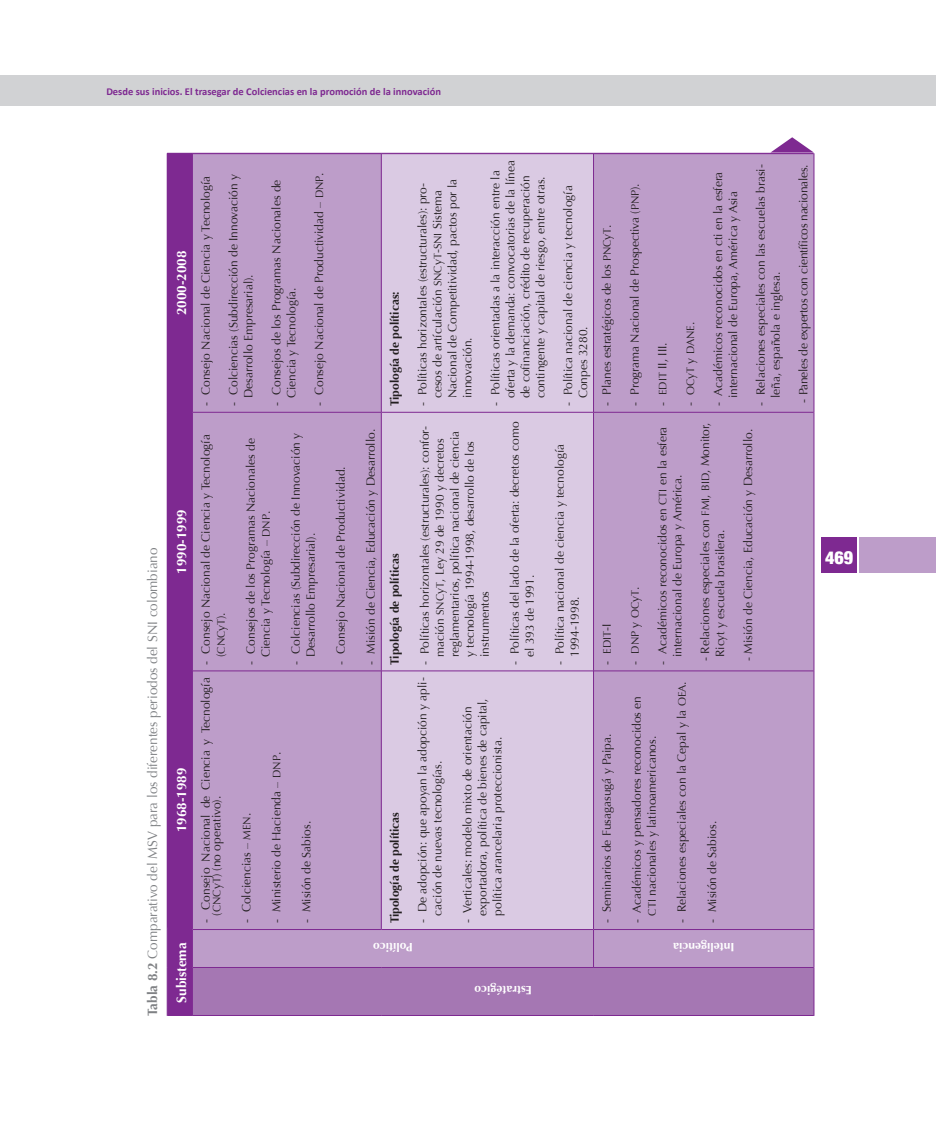
<style>
.page{position:relative;width:936px;height:1127px;background:#fff}
.page>*{position:absolute;margin:0;border:0;box-sizing:border-box;transform-origin:0 0}
.t1{font:900 condensed 18px "Helvetica Neue";color:#fff}
.t2{font:13.5px "Optima";color:#808285}
.t3{font:700 13.5px "Optima";color:#fff}
.t4{font:12px/15px "Optima";color:#231f20}
.t5{font:700 12px "Optima";color:#231f20}
.t6{font:12px "Optima";letter-spacing:-.02em;color:#231f20}
.t7{font:700 12px "Optima";color:#fff}
.t8{font:10.8px "Optima";color:#231f20}
.t9{font:700 10.5px "Calibri";color:#7e2991}
.s1{font-weight:700}
.s2{font-size:10.8px}
.s3{font-size:12px}
</style>
<div class="page">
<div style="left:821px;top:537px;width:36px;height:36px;background:#7e2991"></div>
<div style="left:859px;top:537px;width:76px;height:36px;background:#bd9dc9"></div>
<div style="left:0;top:75px;width:935px;height:30px;background:#d1d2d4"></div>
<div style="left:192px;top:967px;width:621px;height:48px;background:#a577b3"></div>
<div style="left:193px;top:154px;width:620px;height:813px;background:#bd9dc9"></div>
<div style="left:382px;top:154px;width:211px;height:775px;background:#dacae3"></div>
<hr style="left:192px;top:967px;width:1px;height:49px;background:#7e2991">
<hr style="left:192px;top:929px;width:1px;height:38px;background:#7e2991">
<div style="left:167px;top:153px;width:25px;height:863px;background:#7e2991"></div>
<hr style="left:192px;top:671px;width:1px;height:258px;background:#7e2991">
<hr style="left:192px;top:412px;width:1px;height:259px;background:#7e2991">
<hr style="left:192px;top:153px;width:1px;height:259px;background:#7e2991">
<hr style="left:193px;top:1015px;width:188px;height:1px;background:#7e2991">
<hr style="left:381px;top:1015px;width:212px;height:1px;background:#7e2991">
<hr style="left:593px;top:1015px;width:220px;height:1px;background:#7e2991">
<hr style="left:193px;top:967px;width:188px;height:1px;background:#7e2991">
<hr style="left:381px;top:967px;width:212px;height:1px;background:#7e2991">
<hr style="left:193px;top:929px;width:188px;height:1px;background:#7e2991">
<hr style="left:193px;top:670px;width:188px;height:1px;background:#7e2991">
<hr style="left:193px;top:412px;width:188px;height:1px;background:#7e2991">
<hr style="left:193px;top:153px;width:188px;height:1px;background:#7e2991">
<hr style="left:381px;top:929px;width:212px;height:1px;background:#7e2991">
<hr style="left:381px;top:671px;width:1px;height:259px;background:#7e2991">
<hr style="left:381px;top:670px;width:212px;height:1px;background:#7e2991">
<hr style="left:381px;top:412px;width:1px;height:259px;background:#7e2991">
<hr style="left:381px;top:412px;width:212px;height:1px;background:#7e2991">
<hr style="left:381px;top:153px;width:1px;height:259px;background:#7e2991">
<hr style="left:381px;top:153px;width:212px;height:1px;background:#7e2991">
<hr style="left:594px;top:967px;width:219px;height:1px;background:#7e2991">
<hr style="left:593px;top:929px;width:1px;height:39px;background:#7e2991">
<hr style="left:594px;top:929px;width:219px;height:1px;background:#7e2991">
<hr style="left:593px;top:671px;width:1px;height:258px;background:#7e2991">
<hr style="left:594px;top:670px;width:219px;height:1px;background:#7e2991">
<hr style="left:593px;top:412px;width:1px;height:259px;background:#7e2991">
<hr style="left:594px;top:412px;width:219px;height:1px;background:#7e2991">
<hr style="left:593px;top:153px;width:1px;height:259px;background:#7e2991">
<hr style="left:594px;top:153px;width:219px;height:1px;background:#7e2991">
<hr style="left:813px;top:967px;width:1px;height:49px;background:#7e2991">
<hr style="left:813px;top:929px;width:1px;height:38px;background:#7e2991">
<hr style="left:813px;top:671px;width:1px;height:258px;background:#7e2991">
<hr style="left:813px;top:412px;width:1px;height:259px;background:#7e2991">
<hr style="left:813px;top:153px;width:1px;height:259px;background:#7e2991">
<svg style="left:770px;top:137px;width:43px;height:16px"></svg>
<p class="t9" style="left:106px;top:84px;width:336px">Desde sus inicios. El trasegar de Colciencias en la promoción de la innovación</p>
<p class="t2" style="left:145px;top:1016px;width:470px;rotate:-90deg"><span class="s1">Tabla 8.2</span> Comparativo del MSV para los diferentes periodos del SNI colombiano</p>
<p class="t3" style="left:173px;top:315px;width:66px;rotate:-90deg">2000-2008</p>
<p class="t3" style="left:173px;top:574px;width:66px;rotate:-90deg">1990-1999</p>
<p class="t3" style="left:173px;top:832px;width:66px;rotate:-90deg">1968-1989</p>
<p class="t3" style="left:173px;top:1002px;width:62px;rotate:-90deg">Subistema</p>
<p class="t4" style="left:198px;top:406px;width:232px;rotate:-90deg">- Consejo Nacional de Ciencia y Tecnología</p>
<p class="t4" style="left:226px;top:398px;width:226px;text-indent:-8px;rotate:-90deg">- Colciencias (Subdirección de Innovación y<br>Desarrollo Empresarial).</p>
<p class="t4" style="left:269px;top:398px;width:220px;text-indent:-8px;rotate:-90deg">- Consejos de los Programas Nacionales de<br>Ciencia y Tecnología.</p>
<p class="t4" style="left:312px;top:406px;width:235px;rotate:-90deg">- Consejo Nacional de Productividad – <span class="s2">dnp</span>.</p>
<p class="t4" style="left:198px;top:657px;width:224px;text-indent:-8px;rotate:-90deg">- Consejo Nacional de Ciencia y Tecnología (<span class="s2">cnc</span>y<span class="s2">t</span>).</p>
<p class="t4" style="left:243px;top:657px;width:220px;text-indent:-8px;rotate:-90deg">- Consejos de los Programas Nacionales de<br>Ciencia y Tecnología – <span class="s2">dnp</span>.</p>
<p class="t4" style="left:288px;top:657px;width:226px;text-indent:-8px;rotate:-90deg">- Colciencias (Subdirección de Innovación y<br>Desarrollo Empresarial).</p>
<p class="t4" style="left:201px;top:915px;width:240px;line-height:10.5px;text-indent:-8px;rotate:-90deg">- Consejo Nacional de Ciencia y Tecnología (<span class="s2">cnc</span>y<span class="s2">t</span>) (no operativo).</p>
<p class="t4" style="left:239px;top:923px;width:112px;rotate:-90deg">- Colciencias – <span class="s2">men</span>.</p>
<p class="t4" style="left:269px;top:923px;width:173px;rotate:-90deg">- Ministerio de Hacienda – <span class="s2">dnp</span>.</p>
<p class="t4" style="left:299px;top:923px;width:104px;rotate:-90deg">- Misión de Sabios.</p>
<p class="t4" style="left:333px;top:664px;width:200px;rotate:-90deg">- Consejo Nacional de Productividad.</p>
<p class="t4" style="left:363px;top:664px;width:237px;rotate:-90deg">- Misión de Ciencia, Educación y Desarrollo.</p>
<p class="t5" style="left:387px;top:406px;width:116px;rotate:-90deg">Tipología de políticas:</p>
<p class="t5" style="left:387px;top:664px;width:113px;rotate:-90deg">Tipología de políticas</p>
<p class="t5" style="left:387px;top:923px;width:113px;rotate:-90deg">Tipología de políticas</p>
<p class="t4" style="left:415px;top:398px;width:221px;text-indent:-8px;rotate:-90deg">- Políticas horizontales (estructurales): pro&shy;cesos de artículación <span class="s2">snc</span>y<span class="s2">t</span>-<span class="s2">sni</span> Sistema Nacional de Competitividad, pactos por la innovación.</p>
<p class="t4" style="left:488px;top:398px;width:240px;text-indent:-8px;rotate:-90deg">- Políticas orientadas a la interacción entre la oferta y la demanda: convocatorias de la línea de cofinanciación, crédito de recuperación contingente y capital de riesgo, entre otras.</p>
<p class="t4" style="left:560px;top:398px;width:214px;text-indent:-8px;rotate:-90deg">- Política nacional de ciencia y tecnología<br>Conpes 3280.</p>
<p class="t4" style="left:417px;top:657px;width:232px;text-indent:-7px;rotate:-90deg">- Políticas horizontales (estructurales): confor&shy;mación <span class="s2">snc</span>y<span class="s2">t</span>, Ley 29 de 1990 y decretos reglamentarios, política nacional de ciencia y tecnología 1994-1998, desarrollo de los instrumentos</p>
<p class="t4" style="left:507px;top:657px;width:237px;text-indent:-8px;rotate:-90deg">- Políticas del lado de la oferta: decretos como el 393 de 1991.</p>
<p class="t4" style="left:415px;top:915px;width:240px;text-indent:-8px;rotate:-90deg">- De adopción: que apoyan la adopción y apli&shy;cación de nuevas tecnologías.</p>
<p class="t4" style="left:460px;top:915px;width:219px;text-indent:-8px;rotate:-90deg">- Verticales: modelo mixto de orientación exportadora, política de bienes de capital, política arancelaria proteccionista.</p>
<p class="t4" style="left:552px;top:657px;width:214px;text-indent:-8px;rotate:-90deg">- Política nacional de ciencia y tecnología<br>1994-1998.</p>
<p class="t7" style="left:412px;top:954px;width:41px;rotate:-180deg">Político</p>
<p class="t4" style="left:599px;top:406px;width:183px;rotate:-90deg">- Planes estratégicos de los <span class="s2">pnc</span>y<span class="s2">t</span> .</p>
<p class="t8" style="left:601px;top:664px;width:42px;rotate:-90deg"><span class="s3">-</span> edit<span class="s3">-I</span></p>
<p class="t4" style="left:599px;top:923px;width:191px;rotate:-90deg">- Seminarios de Fusagasugá y Paipa.</p>
<p class="t7" style="left:531px;top:997px;width:59px;rotate:-180deg">Estratégico</p>
<p class="t4" style="left:627px;top:406px;width:224px;rotate:-90deg">- Programa Nacional de Prospectiva (<span class="s2">pnp</span>).</p>
<p class="t8" style="left:628px;top:664px;width:79px;rotate:-90deg"><span class="s3">-</span> dnp <span class="s3">y</span> oc<span class="s3">y</span>t<span class="s3">.</span></p>
<p class="t4" style="left:655px;top:406px;width:65px;rotate:-90deg">- <span class="s2">edit</span> II, III.</p>
<p class="t8" style="left:684px;top:406px;width:85px;rotate:-90deg"><span class="s3">-</span> oc<span class="s3">y</span>t <span class="s3">y</span> dane<span class="s3">.</span></p>
<p class="t4" style="left:710px;top:398px;width:228px;text-indent:-8px;rotate:-90deg">- Académicos reconocidos en cti en la esfera internacional de Europa, América y Asia</p>
<p class="t4" style="left:753px;top:398px;width:235px;text-indent:-8px;rotate:-90deg">- Relaciones especiales con las escuelas brasi&shy;leña, española e inglesa.</p>
<p class="t6" style="left:796px;top:403px;width:240px;rotate:-90deg">- Paneles de expertos con científicos nacionales.</p>
<p class="t4" style="left:655px;top:657px;width:232px;text-indent:-7px;rotate:-90deg">- Académicos reconocidos en <span class="s2">cti</span> en la esfera internacional de Europa y América.</p>
<p class="t4" style="left:697px;top:657px;width:236px;text-indent:-4px;rotate:-90deg">- Relaciones especiales con <span class="s2">fmi</span>, <span class="s2">bid</span>, Monitor,<br>Ricyt y escuela brasilera.</p>
<p class="t4" style="left:740px;top:661px;width:234px;rotate:-90deg">- Misión de Ciencia, Educación y Desarrollo.</p>
<p class="t4" style="left:629px;top:915px;width:221px;text-indent:-8px;rotate:-90deg">- Académicos y pensadores reconocidos en <span class="s2">cti</span> nacionales y latinoamericanos.</p>
<p class="t4" style="left:674px;top:923px;width:243px;rotate:-90deg">- Relaciones especiales con la Cepal y la <span class="s2">oea</span>.</p>
<p class="t4" style="left:704px;top:923px;width:104px;rotate:-90deg">- Misión de Sabios.</p>
<p class="t7" style="left:734px;top:954px;width:63px;rotate:-180deg">Inteligencia</p>
<h1 class="t1" style="left:825px;top:546px;width:30px">469</h1>
</div>
